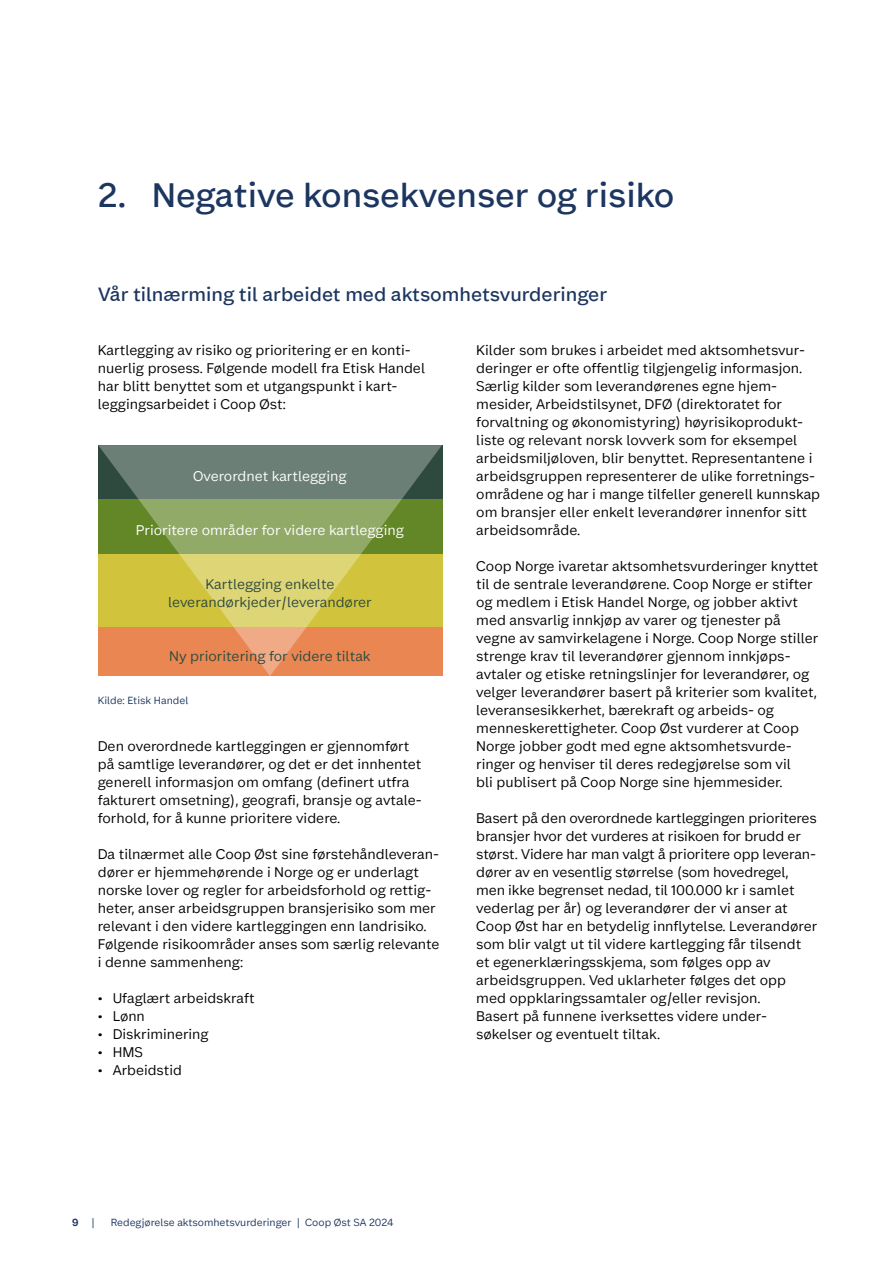
<style>
.page{position:relative;width:893px;height:1263px;background:#fff}
.page>*{position:absolute;margin:0;border:0;box-sizing:border-box;transform-origin:0 0}
.t1{font:500 34.5px "Coop Sans";color:#1c3660}
.t2{font:500 19.5px "Coop Sans";color:#1c3660}
.t3{font:14.25px/18px "Coop Sans";color:#000}
.t4{font:14.25px/18px "Coop Sans";color:#2e4a3e;text-align:center}
.t5{font:14.25px "Coop Sans";color:#fff}
.t6{font:10.5px "Coop Sans";color:#1c3660}
.t7{font:600 10.5px "Coop Sans";color:#1c3660}
.s1{font-weight:400}
</style>
<div class="page">
<svg style="left:98px;top:445px;width:344px;height:231px;background:#ab9e59"></svg>
<h1 class="t1" style="left:98px;top:174px;width:578px">2. Negative konsekvenser og risiko</h1>
<h2 class="t2" style="left:98px;top:283px;width:510px">Vår tilnærming til arbeidet med aktsomhetsvurderinger</h2>
<p class="t3" style="left:98px;top:341px;width:329px">Kartlegging av risiko og prioritering er en konti&shy;nuerlig prosess. Følgende modell fra Etisk Handel har blitt benyttet som et utgangspunkt i kart&shy;leggingsarbeidet i Coop Øst:</p>
<p class="t5" style="left:193px;top:468px;width:155px">Overordnet kartlegging</p>
<p class="t5" style="left:136px;top:522px;width:270px">Prioritere områder for videre kartlegging</p>
<p class="t4" style="left:168px;top:575px;width:205px">Kartlegging enkelte leverandørkjeder/leverandører</p>
<p class="t4" style="left:169px;top:647px;width:203px">Ny prioritering for videre tiltak</p>
<p class="t6" style="left:98px;top:694px;width:92px">Kilde: Etisk Handel</p>
<p class="t3" style="left:98px;top:737px;width:326px">Den overordnede kartleggingen er gjennomført på samtlige leverandører, og det er det innhentet generell informasjon om omfang (definert utfra fakturert omsetning), geografi, bransje og avtale&shy;forhold, for å kunne prioritere videre.</p>
<p class="t3" style="left:98px;top:845px;width:343px">Da tilnærmet alle Coop Øst sine førstehåndleveran&shy;dører er hjemmehørende i Norge og er underlagt norske lover og regler for arbeidsforhold og rettig&shy;heter, anser arbeidsgruppen bransjerisiko som mer relevant i den videre kartleggingen enn landrisiko.<br>Følgende risikoområder anses som særlig relevante i denne sammenheng:</p>
<p class="t3" style="left:98px;top:989px;width:158px">• Ufaglært arbeidskraft</p>
<p class="t3" style="left:98px;top:1007px;width:49px">• Lønn</p>
<p class="t3" style="left:98px;top:1025px;width:112px">• Diskriminering</p>
<p class="t3" style="left:98px;top:1043px;width:47px">• HMS</p>
<p class="t3" style="left:98px;top:1061px;width:86px">• Arbeidstid</p>
<p class="t3" style="left:476px;top:341px;width:345px">Kilder som brukes i arbeidet med aktsomhetsvur&shy;deringer er ofte offentlig tilgjengelig informasjon.<br>Særlig kilder som leverandørenes egne hjem&shy;mesider, Arbeidstilsynet, DFØ (direktoratet for forvaltning og økonomistyring) høyrisikoprodukt&shy;liste og relevant norsk lovverk som for eksempel arbeidsmiljøloven, blir benyttet. Representantene i arbeidsgruppen representerer de ulike forretnings&shy;områdene og har i mange tilfeller generell kunnskap om bransjer eller enkelt leverandører innenfor sitt arbeidsområde.</p>
<p class="t3" style="left:476px;top:557px;width:344px">Coop Norge ivaretar aktsomhetsvurderinger knyttet til de sentrale leverandørene. Coop Norge er stifter og medlem i Etisk Handel Norge, og jobber aktivt med ansvarlig innkjøp av varer og tjenester på vegne av samvirkelagene i Norge. Coop Norge stiller strenge krav til leverandører gjennom innkjøps&shy;avtaler og etiske retningslinjer for leverandører, og velger leverandører basert på kriterier som kvalitet, leveransesikkerhet, bærekraft og arbeids- og menneskerettigheter. Coop Øst vurderer at Coop Norge jobber godt med egne aktsomhetsvurde&shy;ringer og henviser til deres redegjørelse som vil<br>bli publisert på Coop Norge sine hjemmesider.</p>
<p class="t3" style="left:476px;top:809px;width:343px">Basert på den overordnede kartleggingen prioriteres bransjer hvor det vurderes at risikoen for brudd er størst. Videre har man valgt å prioritere opp leveran&shy;dører av en vesentlig størrelse (som hovedregel, men ikke begrenset nedad, til 100.000 kr i samlet vederlag per år) og leverandører der vi anser at Coop Øst har en betydelig innflytelse. Leverandører som blir valgt ut til videre kartlegging får tilsendt et egenerklæringsskjema, som følges opp av arbeidsgruppen. Ved uklarheter følges det opp med oppklaringssamtaler og/eller revisjon.<br>Basert på funnene iverksettes videre under&shy;søkelser og eventuelt tiltak.</p>
<p class="t7" style="left:72px;top:1216px;width:24px">9 <span class="s1">|</span></p>
<p class="t6" style="left:111px;top:1216px;width:284px">Redegjørelse aktsomhetsvurderinger | Coop Øst SA 2024</p>
</div>
